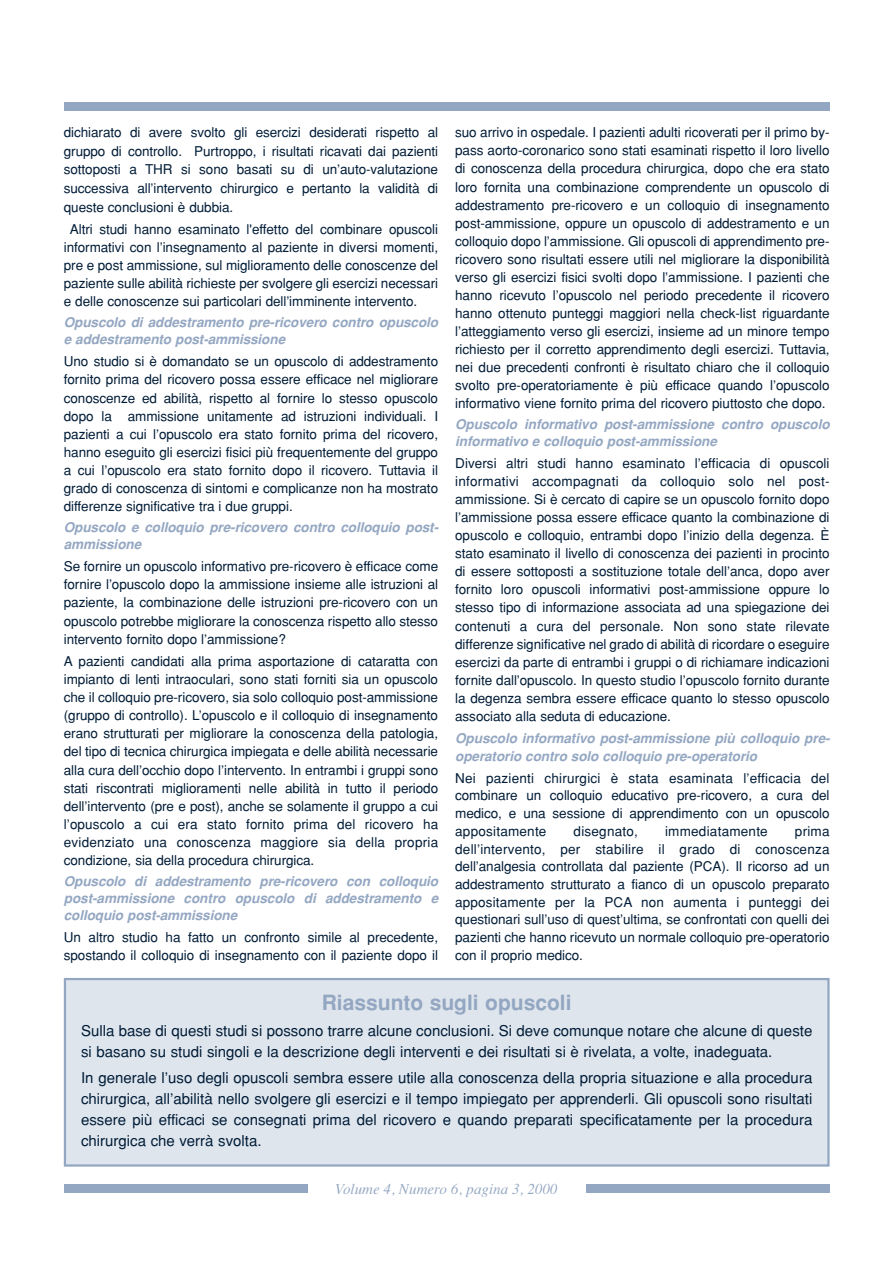
<style>
.page{position:relative;width:893px;height:1263px;background:#fff}
.page>*{position:absolute;margin:0;border:0;box-sizing:border-box;transform-origin:0 0}
.t1{font:700 21px "Helvetica";color:#94a7c2}
.t2{font:15px/21.1px "Helvetica";color:#001c37}
.t3{font:italic 15px "Times";color:#94a7c2}
.t4{font:13.5px/18px "Helvetica";letter-spacing:-.005em;color:#001c37;text-align:justify}
.t5{font:italic 700 13.5px/16.8px "Helvetica";letter-spacing:-.005em;color:#94a7c2}
.t6{font:13.5px "Helvetica";letter-spacing:.015em;color:#001c37}
</style>
<div class="page">
<div style="left:64px;top:1184px;width:244px;height:9px;background:#94a7c2"></div>
<div style="left:585px;top:1184px;width:244px;height:9px;background:#94a7c2"></div>
<div style="left:64px;top:102px;width:765px;height:9px;background:#94a7c2"></div>
<div style="left:65px;top:979px;width:763px;height:187px;background:#dfe5ed"></div>
<div style="left:64px;top:978px;width:765px;height:189px;border:2px solid #94a7c2"></div>
<p class="t4" style="left:64px;top:125px;width:376px;line-height:18.6px">dichiarato di avere svolto gli esercizi desiderati rispetto al gruppo di controllo. Purtroppo, i risultati ricavati dai pazienti sottoposti a THR si sono basati su di un’auto-valutazione successiva all’intervento chirurgico e pertanto la validità di queste conclusioni è dubbia.</p>
<p class="t4" style="left:64px;top:221px;width:376px;text-indent:6px">Altri studi hanno esaminato l'effetto del combinare opuscoli informativi con l’insegnamento al paziente in diversi momenti, pre e post ammissione, sul miglioramento delle conoscenze del paziente sulle abilità richieste per svolgere gli esercizi necessari e delle conoscenze sui particolari dell’imminente intervento.</p>
<p class="t5" style="left:64px;top:315px;width:376px">Opuscolo di addestramento pre-ricovero contro opuscolo e addestramento post-ammissione</p>
<p class="t4" style="left:64px;top:354px;width:376px">Uno studio si è domandato se un opuscolo di addestramento fornito prima del ricovero possa essere efficace nel migliorare conoscenze ed abilità, rispetto al fornire lo stesso opuscolo dopo la ammissione unitamente ad istruzioni individuali. I pazienti a cui l’opuscolo era stato fornito prima del ricovero, hanno eseguito gli esercizi fisici più frequentemente del gruppo a cui l’opuscolo era stato fornito dopo il ricovero. Tuttavia il grado di conoscenza di sintomi e complicanze non ha mostrato differenze significative tra i due gruppi.</p>
<p class="t5" style="left:64px;top:520px;width:376px">Opuscolo e colloquio pre-ricovero contro colloquio post&shy;ammissione</p>
<p class="t4" style="left:64px;top:559px;width:376px">Se fornire un opuscolo informativo pre-ricovero è efficace come fornire l’opuscolo dopo la ammissione insieme alle istruzioni al paziente, la combinazione delle istruzioni pre-ricovero con un opuscolo potrebbe migliorare la conoscenza rispetto allo stesso intervento fornito dopo l’ammissione?</p>
<p class="t4" style="left:64px;top:653px;width:376px">A pazienti candidati alla prima asportazione di cataratta con impianto di lenti intraoculari, sono stati forniti sia un opuscolo che il colloquio pre-ricovero, sia solo colloquio post-ammissione (gruppo di controllo). L’opuscolo e il colloquio di insegnamento erano strutturati per migliorare la conoscenza della patologia, del tipo di tecnica chirurgica impiegata e delle abilità necessarie alla cura dell’occhio dopo l’intervento. In entrambi i gruppi sono stati riscontrati miglioramenti nelle abilità in tutto il periodo dell’intervento (pre e post), anche se solamente il gruppo a cui l’opuscolo a cui era stato fornito prima del ricovero ha evidenziato una conoscenza maggiore sia della propria condizione, sia della procedura chirurgica.</p>
<p class="t5" style="left:64px;top:874px;width:376px;text-align:justify">Opuscolo di addestramento pre-ricovero con colloquio post-ammissione contro opuscolo di addestramento e colloquio post-ammissione</p>
<p class="t4" style="left:64px;top:929px;width:376px">Un altro studio ha fatto un confronto simile al precedente, spostando il colloquio di insegnamento con il paziente dopo il</p>
<p class="t4" style="left:455px;top:125px;width:376px">suo arrivo in ospedale. I pazienti adulti ricoverati per il primo by&shy;pass aorto-coronarico sono stati esaminati rispetto il loro livello di conoscenza della procedura chirurgica, dopo che era stato loro fornita una combinazione comprendente un opuscolo di addestramento pre-ricovero e un colloquio di insegnamento post-ammissione, oppure un opuscolo di addestramento e un colloquio dopo l’ammissione. Gli opuscoli di apprendimento pre&shy;ricovero sono risultati essere utili nel migliorare la disponibilità verso gli esercizi fisici svolti dopo l’ammissione. I pazienti che hanno ricevuto l’opuscolo nel periodo precedente il ricovero hanno ottenuto punteggi maggiori nella check-list riguardante l’atteggiamento verso gli esercizi, insieme ad un minore tempo richiesto per il corretto apprendimento degli esercizi. Tuttavia, nei due precedenti confronti è risultato chiaro che il colloquio svolto pre-operatoriamente è più efficace quando l’opuscolo informativo viene fornito prima del ricovero piuttosto che dopo.</p>
<p class="t5" style="left:455px;top:417px;width:376px">Opuscolo informativo post-ammissione contro opuscolo informativo e colloquio post-ammissione</p>
<p class="t4" style="left:455px;top:456px;width:376px">Diversi altri studi hanno esaminato l’efficacia di opuscoli informativi accompagnati da colloquio solo nel post&shy;ammissione. Si è cercato di capire se un opuscolo fornito dopo l’ammissione possa essere efficace quanto la combinazione di opuscolo e colloquio, entrambi dopo l’inizio della degenza. È stato esaminato il livello di conoscenza dei pazienti in procinto di essere sottoposti a sostituzione totale dell’anca, dopo aver fornito loro opuscoli informativi post-ammissione oppure lo stesso tipo di informazione associata ad una spiegazione dei contenuti a cura del personale. Non sono state rilevate differenze significative nel grado di abilità di ricordare o eseguire esercizi da parte di entrambi i gruppi o di richiamare indicazioni fornite dall’opuscolo. In questo studio l’opuscolo fornito durante la degenza sembra essere efficace quanto lo stesso opuscolo associato alla seduta di educazione.</p>
<p class="t5" style="left:455px;top:730px;width:376px;line-height:17.7px">Opuscolo informativo post-ammissione più colloquio pre&shy;operatorio contro solo colloquio pre-operatorio</p>
<p class="t4" style="left:455px;top:770px;width:376px">Nei pazienti chirurgici è stata esaminata l’efficacia del combinare un colloquio educativo pre-ricovero, a cura del medico, e una sessione di apprendimento con un opuscolo appositamente</p>
<p class="t4" style="left:455px;top:823px;width:376px;text-indent:340px">prima dell’intervento, per stabilire il grado di conoscenza dell’analgesia controllata dal paziente (PCA). Il ricorso ad un addestramento strutturato a fianco di un opuscolo preparato appositamente per la PCA non aumenta i punteggi dei questionari sull’uso di quest’ultima, se confrontati con quelli dei pazienti che hanno ricevuto un normale colloquio pre-operatorio con il proprio medico.</p>
<h1 class="t1" style="left:322px;top:995px;width:251px">Riassunto sugli opuscoli</h1>
<p class="t2" style="left:81px;top:1022px;width:732px">Sulla base di questi studi si possono trarre alcune conclusioni. Si deve comunque notare che alcune di queste si basano su studi singoli e la descrizione degli interventi e dei risultati si è rivelata, a volte, inadeguata.</p>
<p class="t2" style="left:81px;top:1068px;width:732px;text-align:justify">In generale l’uso degli opuscoli sembra essere utile alla conoscenza della propria situazione e alla procedura chirurgica, all’abilità nello svolgere gli esercizi e il tempo impiegato per apprenderli. Gli opuscoli sono risultati essere più efficaci se consegnati prima del ricovero e quando preparati specificatamente per la procedura chirurgica che verrà svolta.</p>
<p class="t6" style="left:573px;top:826px;width:66px">disegnato,</p>
<p class="t6" style="left:665px;top:826px;width:104px">immediatamente</p>
<p class="t3" style="left:335px;top:1183px;width:224px">Volume 4, Numero 6, pagina 3, 2000</p>
</div>
